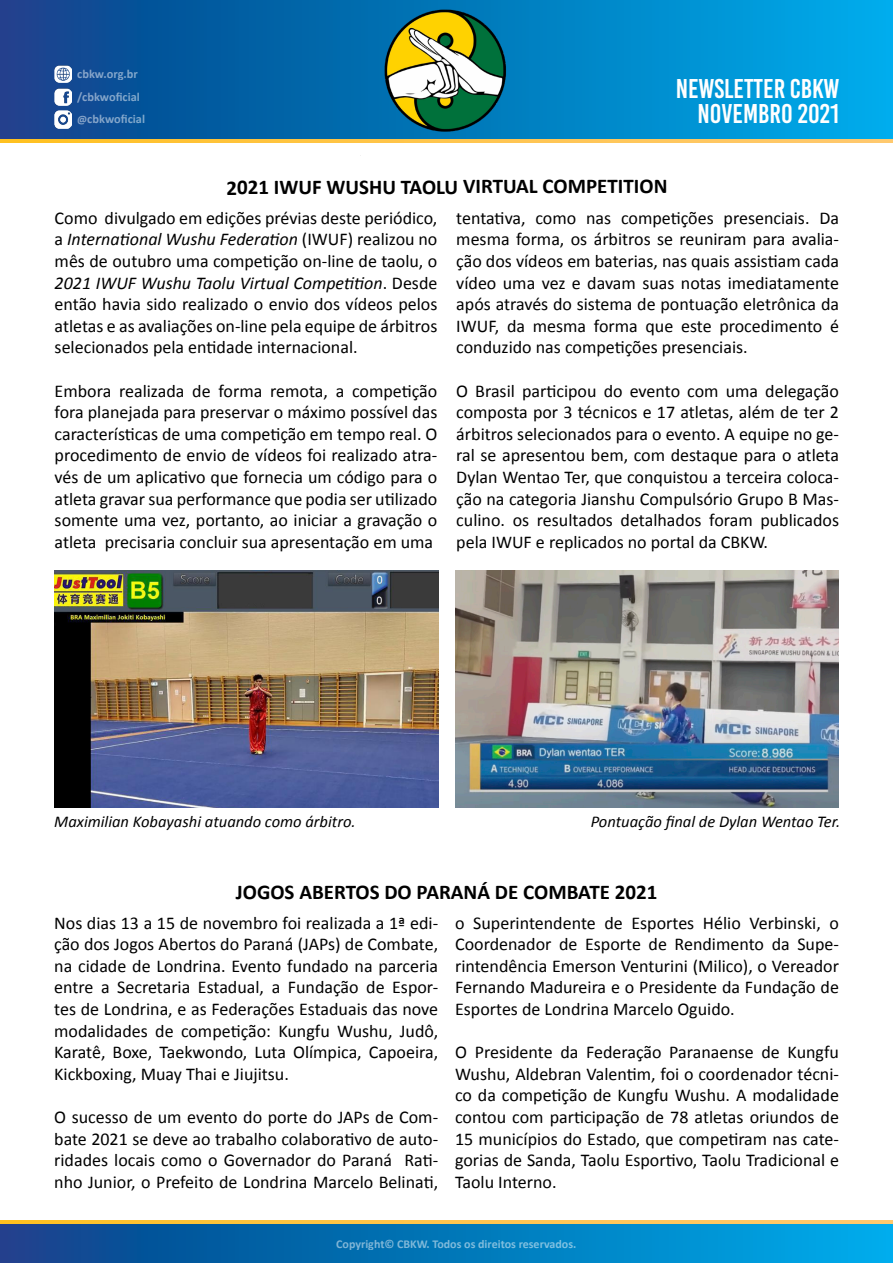
<style>
.page{position:relative;width:893px;height:1263px;background:#fff}
.page>*{position:absolute;margin:0;border:0;box-sizing:border-box;transform-origin:0 0}
.t1{font:27px "Bebas Kai";color:#fff}
.t2{font:700 21px "Calibri";letter-spacing:-.005em;color:#000}
.t3{font:18px/21.6px "Calibri";color:#000;text-align:justify}
.t4{font:italic 16.5px "Calibri";color:#000}
.t5{font:700 12.3px/22.2px "Calibri";color:#fff}
.t6{font:700 12px "Calibri";color:#fff}
.s1{font-size:11.25px}
.s2{font-style:italic}
</style>
<div class="page">
<svg style="left:0;top:1223px;width:893px;height:40px;background:#0978b6"></svg>
<svg style="left:0;top:0;width:893px;height:140px;background:#0676b8"></svg>
<img style="left:360px;top:0;width:173px;height:156px">
<img style="left:54px;top:89px;width:17px;height:17px">
<img style="left:55px;top:111px;width:17px;height:17px">
<img style="left:54px;top:66px;width:17px;height:17px">
<svg style="left:1px;top:140px;width:892px;height:2px;background:#ffc44b"></svg>
<svg style="left:1px;top:1220px;width:892px;height:3px;background:#ffc44b"></svg>
<img style="left:455px;top:570px;width:384px;height:237px">
<img style="left:54px;top:570px;width:384px;height:237px">
<p class="t5" style="left:77px;top:62px;width:62px">cbkw.org.br</p>
<p class="t5" style="left:77px;top:85px;width:69px">/cbkwoficial <span class="s1">@</span>cbkwoficial</p>
<p class="t1" style="left:676px;top:74px;width:165px">NEWSLETTER CBKW</p>
<p class="t1" style="left:697px;top:99px;width:143px">NOVEMBRO 2021</p>
<p class="t2" style="left:226px;top:173px;width:443px">2021 IWUF WUSHU TAOLU VIRTUAL COMPETITION</p>
<p class="t3" style="left:55px;top:207px;width:384px">Como divulgado em edições prévias deste periódico, a <span class="s2">International Wushu Federation</span> (IWUF) realizou no mês de outubro uma competição on-line de taolu, o <span class="s2">2021 IWUF Wushu Taolu Virtual Competition</span>. Desde então havia sido realizado o envio dos vídeos pelos atletas e as avaliações on-line pela equipe de árbitros selecionados pela entidade internacional.</p>
<p class="t3" style="left:55px;top:380px;width:384px">Embora realizada de forma remota, a competição fora planejada para preservar o máximo possível das características de uma competição em tempo real. O procedimento de envio de vídeos foi realizado atra&shy;vés de um aplicativo que fornecia um código para o atleta gravar sua performance que podia ser utilizado somente uma vez, portanto, ao iniciar a gravação o atleta precisaria concluir sua apresentação em uma</p>
<p class="t3" style="left:456px;top:207px;width:384px">tentativa, como nas competições presenciais. Da mesma forma, os árbitros se reuniram para avalia&shy;ção dos vídeos em baterias, nas quais assistiam cada vídeo uma vez e davam suas notas imediatamente após através do sistema de pontuação eletrônica da IWUF, da mesma forma que este procedimento é conduzido nas competições presenciais.</p>
<p class="t3" style="left:456px;top:380px;width:384px">O Brasil participou do evento com uma delegação composta por 3 técnicos e 17 atletas, além de ter 2 árbitros selecionados para o evento. A equipe no ge&shy;ral se apresentou bem, com destaque para o atleta Dylan Wentao Ter, que conquistou a terceira coloca&shy;ção na categoria Jianshu Compulsório Grupo B Mas&shy;culino. os resultados detalhados foram publicados pela IWUF e replicados no portal da CBKW.</p>
<p class="t4" style="left:54px;top:810px;width:303px">Maximilian Kobayashi atuando como árbitro.</p>
<p class="t4" style="left:591px;top:810px;width:251px">Pontuação final de Dylan Wentao Ter.</p>
<p class="t2" style="left:236px;top:878px;width:423px">JOGOS ABERTOS DO PARANÁ DE COMBATE 2021</p>
<p class="t3" style="left:455px;top:912px;width:385px">o Superintendente de Esportes Hélio Verbinski, o Coordenador de Esporte de Rendimento da Supe&shy;rintendência Emerson Venturini (Milico), o Vereador Fernando Madureira e o Presidente da Fundação de Esportes de Londrina Marcelo Oguido.</p>
<p class="t3" style="left:455px;top:1041px;width:385px">O Presidente da Federação Paranaense de Kungfu Wushu, Aldebran Valentim, foi o coordenador técni&shy;co da competição de Kungfu Wushu. A modalidade contou com participação de 78 atletas oriundos de 15 municípios do Estado, que competiram nas cate&shy;gorias de Sanda, Taolu Esportivo, Taolu Tradicional e Taolu Interno.</p>
<p class="t3" style="left:54px;top:912px;width:385px">Nos dias 13 a 15 de novembro foi realizada a 1ª edi&shy;ção dos Jogos Abertos do Paraná (JAPs) de Combate, na cidade de Londrina. Evento fundado na parceria entre a Secretaria Estadual, a Fundação de Espor&shy;tes de Londrina, e as Federações Estaduais das nove modalidades de competição: Kungfu Wushu, Judô, Karatê, Boxe, Taekwondo, Luta Olímpica, Capoeira, Kickboxing, Muay Thai e Jiujitsu.</p>
<p class="t3" style="left:54px;top:1106px;width:385px">O sucesso de um evento do porte do JAPs de Com&shy;bate 2021 se deve ao trabalho colaborativo de auto&shy;ridades locais como o Governador do Paraná Rati&shy;nho Junior, o Prefeito de Londrina Marcelo Belinati,</p>
<p class="t6" style="left:336px;top:1236px;width:242px">Copyright© CBKW. Todos os direitos reservados.</p>
</div>
